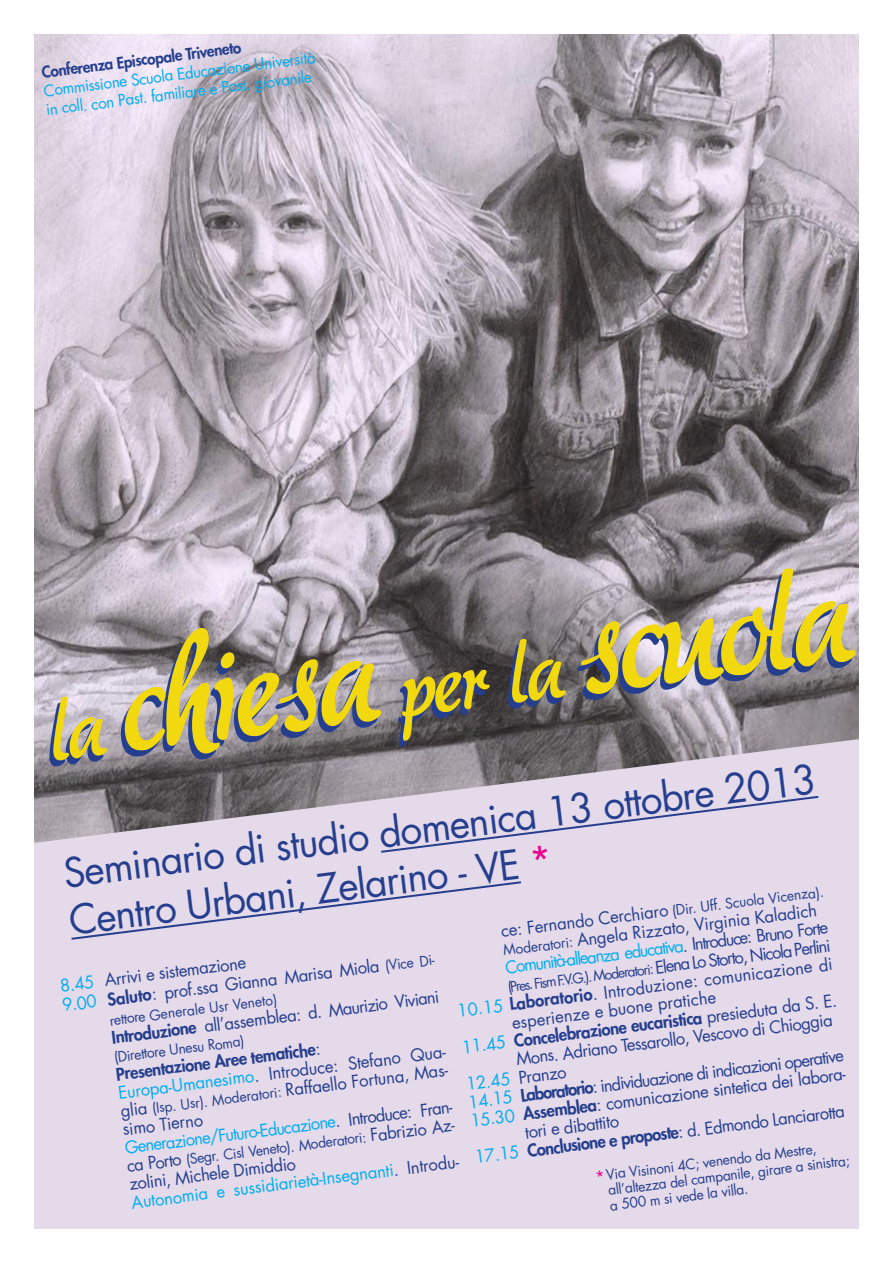
<style>
.page{position:relative;width:893px;height:1263px;background:#fff}
.page>*{position:absolute;margin:0;border:0;box-sizing:border-box;transform-origin:0 0}
.t1{font:153.15px "aka Dora";color:#f2d80f}
.t2{font:39.75px/48px "Futura Std";color:#253f8e}
.t3{font:16.95px/18.5px "Futura Std";color:#253f8e}
.t4{font:16.95px/18.3px "Futura Std";color:#00aeef}
.t5{font:800 16.95px "Futura Std";color:#253f8e}
.t6{font:15.6px/18.8px "Futura Std";color:#00aeef}
.t7{font:14.25px/15.6px "Futura Std";color:#253f8e}
.s1{font-weight:800;color:#253f8e}
.s2{font-size:96.45px}
.s3{color:#ed028c}
.s4{font-size:16.95px}
.s5{font-size:14.25px}
.s6{color:#00aeef}
.s7{font-weight:800}
.s8{font-weight:400;color:#00aeef}
.s9{font-weight:400}
.s10{font-size:16.95px;color:#ed028c}
.s11{color:#253f8e}
</style>
<div class="page">
<div style="left:34px;top:34px;width:825px;height:1195px;background:#e5daea"></div>
<img style="left:34px;top:34px;width:825px;height:809px">
<svg style="left:379px;top:795px;width:441px;height:58px"></svg>
<svg style="left:71px;top:881px;width:450px;height:59px"></svg>
<p class="t6" style="left:40px;top:63px;width:275px;rotate:-7deg"><span class="s1">Conferenza Episcopale Triveneto<br></span>Commissione Scuola Educazione Università in coll. con Past. familiare e Past. giovanile</p>
<p class="t1" style="left:34px;top:604px;width:812px;rotate:-7deg"><span class="s2">la</span> chiesa <span class="s2">per la</span> scuola</p>
<p class="t2" style="left:61px;top:849px;width:760px;rotate:-7deg">Seminario di studio domenica 13 ottobre 2013<br>Centro Urbani, Zelarino - VE <span class="s3">*</span></p>
<p class="t7" style="left:500px;top:924px;width:327px;rotate:-7deg"><span class="s4">ce: Fernando Cerchiaro</span> (Dir. Uff. Scuola Vicenza).</p>
<p class="t3" style="left:502px;top:939px;width:327px;rotate:-7deg"><span class="s5">Moderatori:</span> Angela Rizzato, Virginia Kaladich<br><span class="s6">Comunità-alleanza educativa</span>. Introduce: Bruno Forte</p>
<p class="t7" style="left:507px;top:979px;width:327px;rotate:-7deg">(Pres. Fism F.V.G.). Moderatori: <span class="s4">Elena Lo Storto, Nicola Perlini</span></p>
<p class="t3" style="left:59px;top:976px;width:377px;line-height:19.6px;rotate:-7deg"><span class="s6">8.45</span> Arrivi e sistemazione<br><span class="s6">9.00</span> <span class="s7">Saluto</span>: prof.ssa Gianna Marisa Miola <span class="s5">(Vice Di -</span></p>
<p class="t3" style="left:456px;top:1001px;width:379px;rotate:-7deg"><span class="s6">10.15</span> <span class="s7">Laboratorio</span>. Introduzione: comunicazione di</p>
<p class="t3" style="left:511px;top:1013px;width:207px;rotate:-7deg">esperienze e buone pratiche</p>
<p class="t3" style="left:111px;top:1028px;width:331px;rotate:-7deg"><span class="s7">Introduzione</span> all’assemblea: d. Maurizio Viviani</p>
<p class="t7" style="left:109px;top:1012px;width:170px;rotate:-7deg">rettore Generale Usr Veneto)</p>
<p class="t5" style="left:461px;top:1036px;width:379px;rotate:-7deg"><span class="s8">11.45</span> Concelebrazione eucaristica <span class="s9">presieduta da S. E.</span></p>
<p class="t3" style="left:515px;top:1050px;width:320px;rotate:-7deg">Mons. Adriano Tessarollo, Vescovo di Chioggia</p>
<p class="t3" style="left:465px;top:1075px;width:102px;rotate:-7deg"><span class="s6">12.45</span> Pranzo</p>
<p class="t7" style="left:113px;top:1049px;width:132px;rotate:-7deg">(Direttore Unesu Roma)</p>
<p class="t3" style="left:115px;top:1065px;width:336px;rotate:-7deg"><span class="s7">Presentazione Aree tematiche</span>:<br><span class="s6">Europa-Umanesimo</span>. Introduce: Stefano Qua&shy;glia <span class="s5">(Isp. Usr). Moderatori:</span> Raffaello Fortuna, Mas&shy;simo Tierno<br><span class="s6">Generazione/Futuro-Educazione</span>. Introduce: Fran-</p>
<p class="t3" style="left:467px;top:1093px;width:379px;rotate:-7deg"><span class="s6">14.15</span> <span class="s7">Laboratorio</span>: individuazione di indicazioni operative</p>
<p class="t3" style="left:469px;top:1111px;width:384px;rotate:-7deg"><span class="s6">15.30</span> <span class="s7">Assemblea</span>: comunicazione sintetica dei labora-</p>
<p class="t3" style="left:474px;top:1147px;width:374px;rotate:-7deg"><span class="s6">17.15</span> <span class="s7">Conclusione e proposte</span>: d. Edmondo Lanciarotta</p>
<p class="t3" style="left:524px;top:1123px;width:96px;rotate:-7deg">tori e dibattito</p>
<p class="t7" style="left:126px;top:1159px;width:336px;rotate:-7deg"><span class="s4">ca Porto</span> (Segr. Cisl Veneto). Moderatori: <span class="s4">Fabrizio Az-</span></p>
<p class="t7" style="left:605px;top:1167px;width:245px;text-indent:-11px;rotate:-7deg"><span class="s10">*</span>Via Visinoni 4C; venendo da Mestre, all’altezza del campanile, girare a sinistra; a 500 m si vede la villa.</p>
<p class="t4" style="left:128px;top:1175px;width:336px;rotate:-7deg"><span class="s11">zolini, Michele Dimiddio<br></span>Autonomia e sussidiarietà-Insegnanti<span class="s11">. Introdu-</span></p>
</div>
